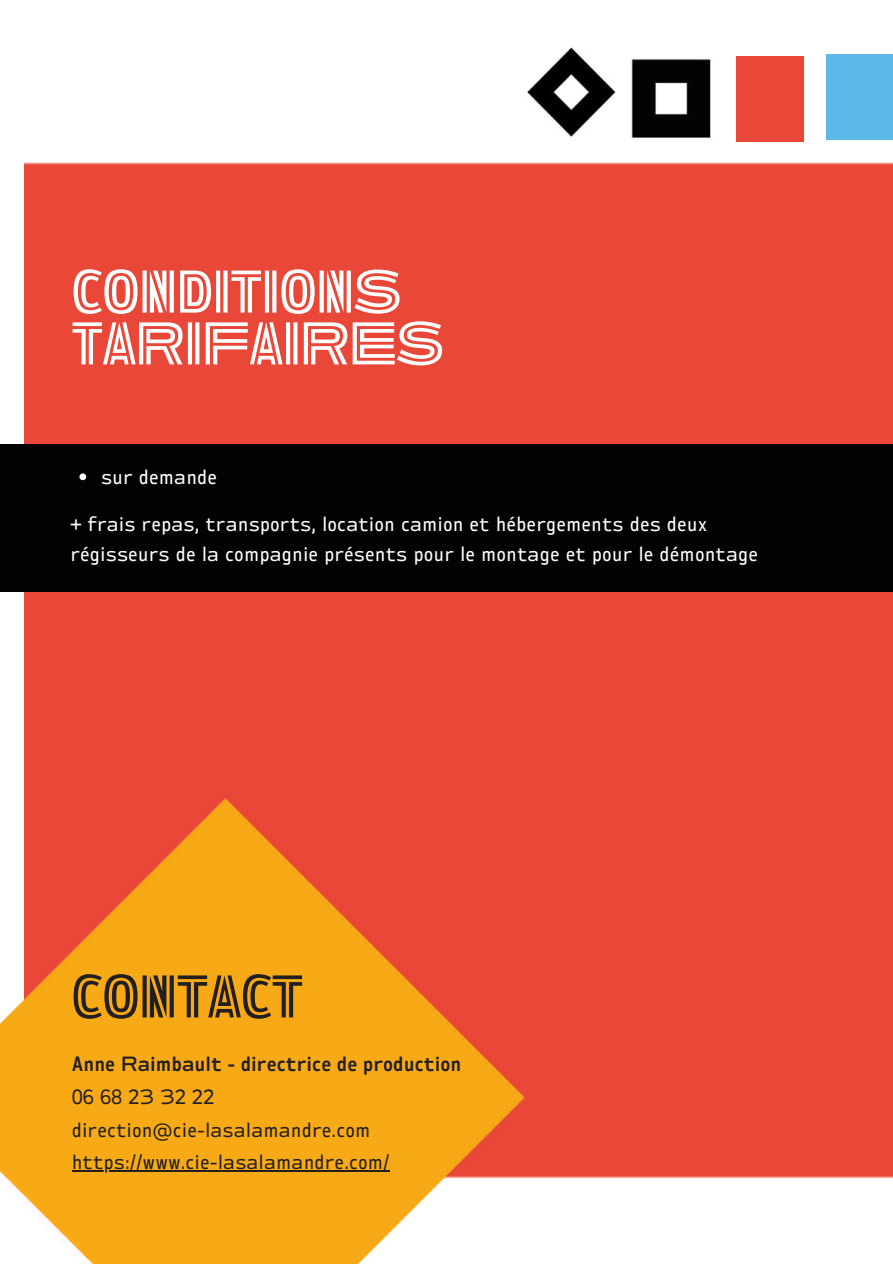
<style>
.page{position:relative;width:893px;height:1264px;background:#fff}
.page>*{position:absolute;margin:0;border:0;box-sizing:border-box;transform-origin:0 0}
.t1{font:52.5px/51.8px "Ambiguity Radical Inline";color:#fff}
.t2{font:52.5px "Ambiguity Radical Inline";color:#231f20}
.t3{font:18px/30.3px "Ambiguity Radical";color:#fff}
.t4{font:18px/32.5px "Ambiguity Radical";color:#231f20}
.t5{font:600 18px "Ambiguity Radical";color:#231f20}
</style>
<div class="page">
<img style="left:25px;top:45px;width:867px;height:1134px">
<img style="left:525px;top:46px;width:93px;height:93px">
<div style="left:736px;top:57px;width:67px;height:85px;background:#e94838"></div>
<img style="left:0;top:796px;width:549px;height:467px">
<div style="left:0;top:444px;width:892px;height:148px;background:#030303"></div>
<svg style="left:79px;top:473px;width:7px;height:7px"></svg>
<hr style="left:72px;top:1170px;width:317px;height:1px;background:#231f20">
<h1 class="t1" style="left:72px;top:265px;width:373px">CONDITIONS<br>TARIFAIRES</h1>
<p class="t3" style="left:101px;top:460px;width:118px">sur demande</p>
<p class="t3" style="left:70px;top:508px;width:689px">+ frais repas, transports, location camion et hébergements des deux régisseurs de la compagnie présents pour le montage et pour le démontage</p>
<h1 class="t2" style="left:72px;top:951px;width:232px">CONTACT</h1>
<p class="t5" style="left:72px;top:1050px;width:391px">Anne Raimbault - directrice de production</p>
<p class="t4" style="left:72px;top:1079px;width:319px">06 68 23 32 22 direction@cie-lasalamandre.com https://www.cie-lasalamandre.com/</p>
</div>
